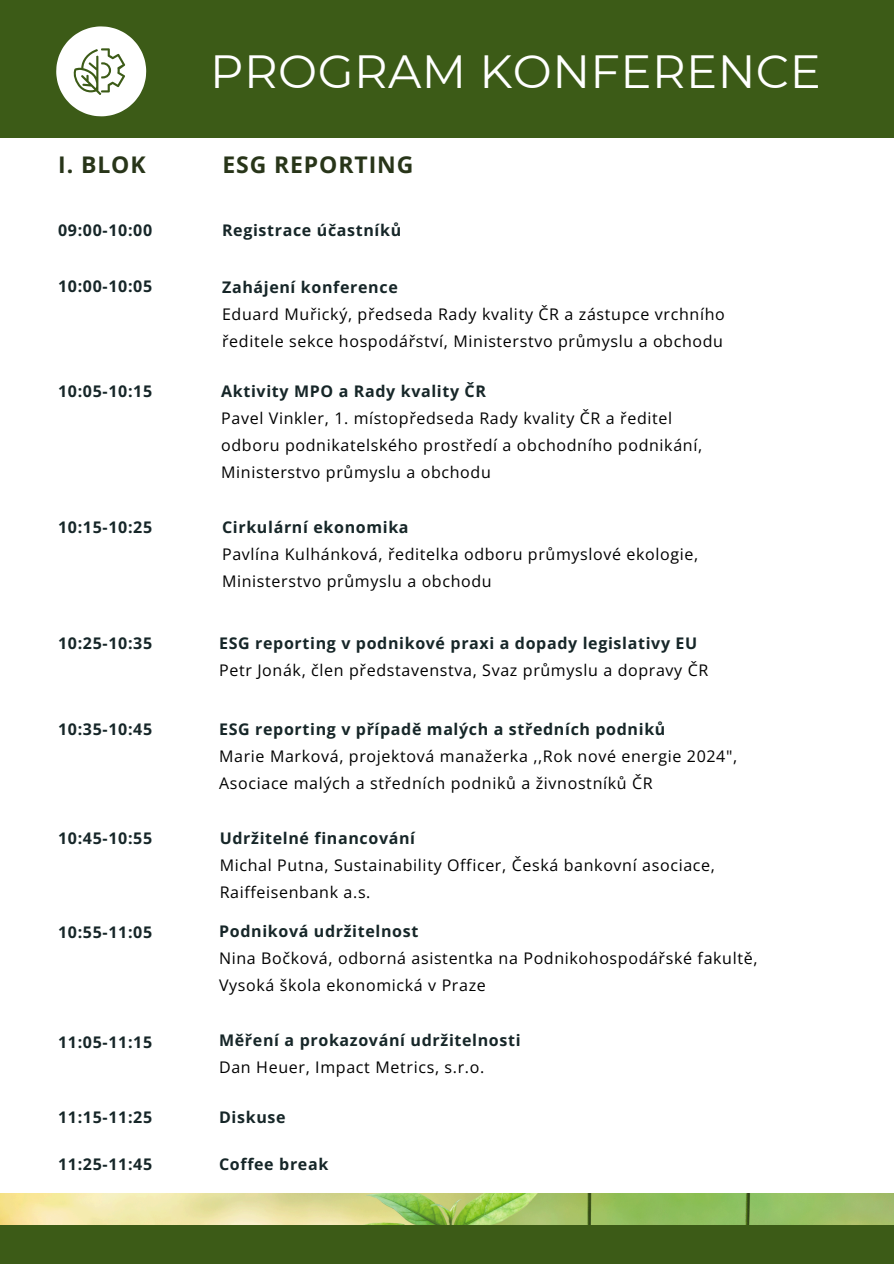
<style>
.page{position:relative;width:894px;height:1264px;background:#fff}
.page>*{position:absolute;margin:0;border:0;box-sizing:border-box;transform-origin:0 0}
.t1{font:46.5px "Montserrat";letter-spacing:.01em;color:#fff}
.t2{font:700 22.95px "Open Sans";letter-spacing:.04em;color:#283519}
.t3{font:16.05px/27px "Open Sans";letter-spacing:.04em;color:#000}
.t4{font:700 16.05px "Open Sans";letter-spacing:.04em;color:#162628}
</style>
<div class="page">
<div style="left:0;top:0;width:892px;height:138px;background:#3c5b17"></div>
<img style="left:0;top:1193px;width:893px;height:31px">
<div style="left:0;top:1224px;width:893px;height:39px;background:#3c5b17"></div>
<svg style="left:56px;top:26px;width:90px;height:90px"></svg>
<h2 class="t1" style="left:210px;top:43px;width:612px">PROGRAM KONFERENCE</h2>
<h3 class="t2" style="left:58px;top:148px;width:89px">I. BLOK</h3>
<h3 class="t2" style="left:222px;top:148px;width:193px">ESG REPORTING</h3>
<h3 class="t4" style="left:58px;top:219px;width:95px">09:00-10:00</h3>
<h3 class="t4" style="left:222px;top:219px;width:181px">Registrace účastníků</h3>
<p class="t4" style="left:58px;top:275px;width:95px">10:00-10:05</p>
<p class="t4" style="left:222px;top:276px;width:177px">Zahájení konference</p>
<p class="t3" style="left:222px;top:300px;width:504px">Eduard Muřický, předseda Rady kvality ČR a zástupce vrchního ředitele sekce hospodářství, Ministerstvo průmyslu a obchodu</p>
<p class="t4" style="left:58px;top:380px;width:95px">10:05-10:15</p>
<p class="t4" style="left:221px;top:380px;width:266px">Aktivity MPO a Rady kvality ČR</p>
<h3 class="t3" style="left:221px;top:404px;width:482px">Pavel Vinkler, 1. místopředseda Rady kvality ČR a ředitel odboru podnikatelského prostředí a obchodního podnikání,<br>Ministerstvo průmyslu a obchodu</h3>
<p class="t4" style="left:58px;top:516px;width:95px">10:15-10:25</p>
<p class="t4" style="left:222px;top:516px;width:188px">Cirkulární ekonomika</p>
<h3 class="t3" style="left:222px;top:540px;width:477px">Pavlína Kulhánková, ředitelka odboru průmyslové ekologie,<br>Ministerstvo průmyslu a obchodu</h3>
<p class="t4" style="left:58px;top:631px;width:95px">10:25-10:35</p>
<h3 class="t4" style="left:219px;top:631px;width:479px">ESG reporting v podnikové praxi a dopady legislativy EU</h3>
<p class="t3" style="left:219px;top:656px;width:490px">Petr Jonák, člen představenstva, Svaz průmyslu a dopravy ČR</p>
<p class="t4" style="left:58px;top:717px;width:95px">10:35-10:45</p>
<p class="t4" style="left:219px;top:717px;width:448px">ESG reporting v případě malých a středních podniků</p>
<h3 class="t3" style="left:219px;top:742px;width:519px">Marie Marková, projektová manažerka ,,Rok nové energie 2024",<br>Asociace malých a středních podniků a živnostníků ČR</h3>
<h3 class="t4" style="left:58px;top:826px;width:95px">10:45-10:55</h3>
<p class="t4" style="left:220px;top:826px;width:197px">Udržitelné financování</p>
<p class="t3" style="left:220px;top:851px;width:496px">Michal Putna, Sustainability Officer, Česká bankovní asociace,<br>Raiffeisenbank a.s.</p>
<p class="t4" style="left:58px;top:920px;width:95px">10:55-11:05</p>
<h3 class="t4" style="left:58px;top:1030px;width:95px">11:05-11:15</h3>
<h3 class="t4" style="left:219px;top:919px;width:201px">Podniková udržitelnost</h3>
<p class="t3" style="left:219px;top:944px;width:540px">Nina Bočková, odborná asistentka na Podnikohospodářské fakultě,<br>Vysoká škola ekonomická v Praze</p>
<h3 class="t4" style="left:219px;top:1028px;width:303px">Měření a prokazování udržitelnosti</h3>
<h3 class="t3" style="left:219px;top:1053px;width:266px">Dan Heuer, Impact Metrics, s.r.o.</h3>
<p class="t4" style="left:58px;top:1106px;width:95px">11:15-11:25</p>
<p class="t4" style="left:219px;top:1106px;width:68px">Diskuse</p>
<h3 class="t4" style="left:58px;top:1152px;width:95px">11:25-11:45</h3>
<h3 class="t4" style="left:219px;top:1152px;width:111px">Coffee break</h3>
</div>
